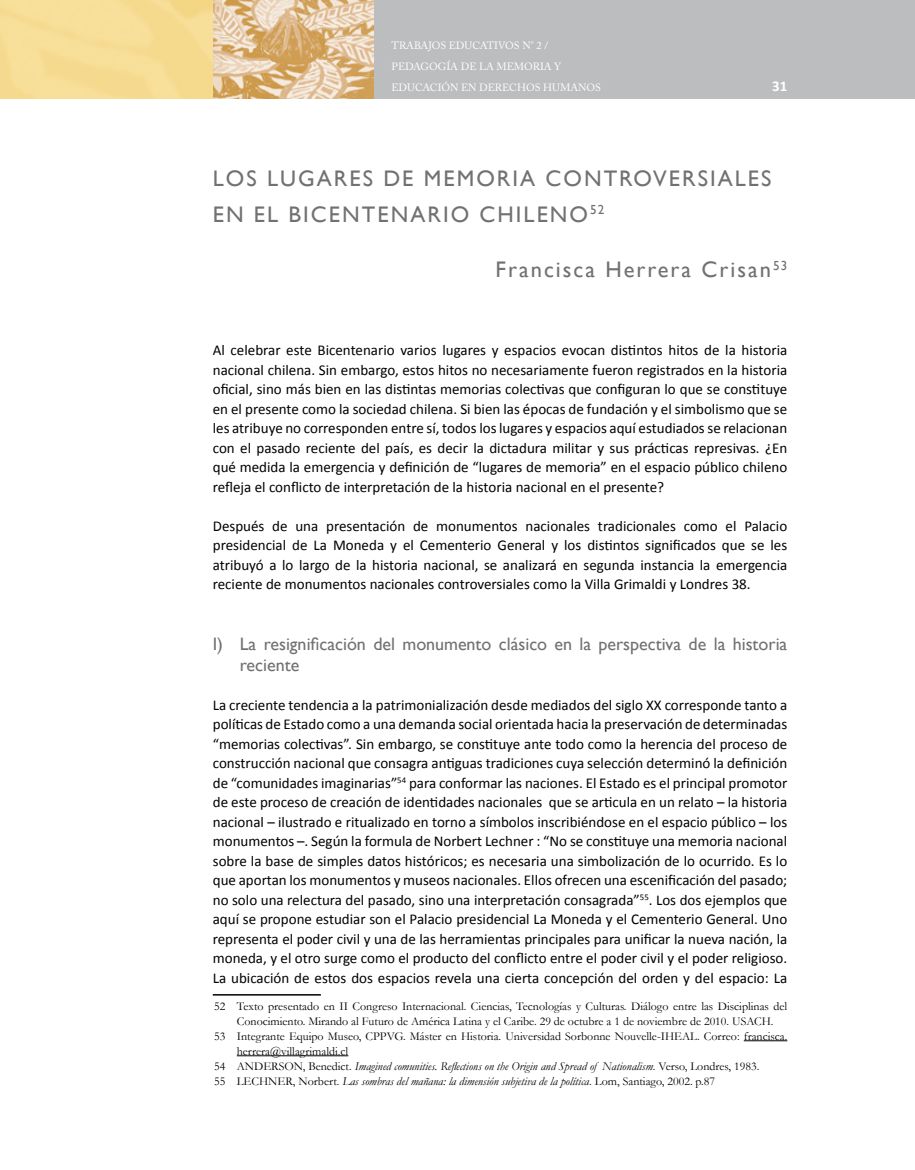
<style>
.page{position:relative;width:915px;height:1170px;background:#fff}
.page>*{position:absolute;margin:0;border:0;box-sizing:border-box;transform-origin:0 0}
.t1{font:22.5px/36px "Gill Sans";letter-spacing:.09em;color:#707172}
.t2{font:18px/21px "Gill Sans";color:#707172}
.t3{font:15px/19.5px "Calibri";color:#000;text-align:justify}
.t4{font:700 15px "Calibri";color:#fff}
.t5{font:12px "Garamond";color:#000}
.t6{font:italic 12px "Garamond";color:#000}
.t7{font:10.5px/21px "Adobe Caslon Pro";color:#fff}
.s1{font-style:normal}
</style>
<div class="page">
<div style="left:372px;top:0;width:542px;height:98px;background:#bbbdbe"></div>
<img style="left:221px;top:0;width:152px;height:98px">
<img style="left:0;top:0;width:221px;height:99px">
<hr style="left:213px;top:994px;width:108px;height:1px;background:#000">
<hr style="left:743px;top:1040px;width:44px;height:1px;background:#000">
<hr style="left:237px;top:1055px;width:111px;height:1px;background:#000">
<p class="t7" style="left:391px;top:34px;width:211px">TRABAJOS EDUCATIVOS N° 2 /<br>PEDAGOGÍA DE LA MEMORIA Y<br>EDUCACIÓN EN DERECHOS HUMANOS</p>
<p class="t4" style="left:771px;top:77px;width:17px">31</p>
<h1 class="t1" style="left:213px;top:160px;width:560px">LOS LUGARES DE MEMORIA CONTROVERSIALES<br>EN EL BICENTENARIO CHILENO<sup>52</sup></h1>
<h1 class="t1" style="left:495px;top:251px;width:293px">Francisca Herrera Crisan<sup>53</sup></h1>
<p class="t3" style="left:213px;top:340px;width:576px">Al celebrar este Bicentenario varios lugares y espacios evocan distintos hitos de la historia nacional chilena. Sin embargo, estos hitos no necesariamente fueron registrados en la historia oficial, sino más bien en las distintas memorias colectivas que configuran lo que se constituye en el presente como la sociedad chilena. Si bien las épocas de fundación y el simbolismo que se les atribuye no corresponden entre sí, todos los lugares y espacios aquí estudiados se relacionan con el pasado reciente del país, es decir la dictadura militar y sus prácticas represivas. ¿En qué medida la emergencia y definición de “lugares de memoria” en el espacio público chileno refleja el conflicto de interpretación de la historia nacional en el presente?</p>
<p class="t3" style="left:213px;top:516px;width:576px">Después de una presentación de monumentos nacionales tradicionales como el Palacio presidencial de La Moneda y el Cementerio General y los distintos significados que se les atribuyó a lo largo de la historia nacional, se analizará en segunda instancia la emergencia reciente de monumentos nacionales controversiales como la Villa Grimaldi y Londres 38.</p>
<p class="t2" style="left:240px;top:632px;width:549px;text-indent:-27px">I) La resignificación del monumento clásico en la perspectiva de la historia reciente</p>
<p class="t3" style="left:213px;top:694px;width:576px">La creciente tendencia a la patrimonialización desde mediados del siglo XX corresponde tanto a políticas de Estado como a una demanda social orientada hacia la preservación de determinadas “memorias colectivas”. Sin embargo, se constituye ante todo como la herencia del proceso de construcción nacional que consagra antiguas tradiciones cuya selección determinó la definición de “comunidades imaginarias”<sup>54</sup> para conformar las naciones. El Estado es el principal promotor de este proceso de creación de identidades nacionales que se articula en un relato – la historia nacional – ilustrado e ritualizado en torno a símbolos inscribiéndose en el espacio público – los monumentos –. Según la formula de Norbert Lechner : “No se constituye una memoria nacional sobre la base de simples datos históricos; es necesaria una simbolización de lo ocurrido. Es lo que aportan los monumentos y museos nacionales. Ellos ofrecen una escenificación del pasado; no solo una relectura del pasado, sino una interpretación consagrada”<sup>55</sup>. Los dos ejemplos que aquí se propone estudiar son el Palacio presidencial La Moneda y el Cementerio General. Uno representa el poder civil y una de las herramientas principales para unificar la nueva nación, la moneda, y el otro surge como el producto del conflicto entre el poder civil y el poder religioso.<br>La ubicación de estos dos espacios revela una cierta concepción del orden y del espacio: La</p>
<p class="t5" style="left:214px;top:998px;width:574px">52 Texto presentado en II Congreso Internacional. Ciencias, Tecnologías y Culturas. Diálogo entre las Disciplinas del</p>
<p class="t5" style="left:237px;top:1013px;width:538px">Conocimiento. Mirando al Futuro de América Latina y el Caribe. 29 de octubre a 1 de noviembre de 2010. USACH.</p>
<p class="t5" style="left:214px;top:1028px;width:574px">53 Integrante Equipo Museo, CPPVG. Máster en Historia. Universidad Sorbonne Nouvelle-IHEAL. Correo: francisca.</p>
<p class="t5" style="left:237px;top:1043px;width:113px">herrera@villagrimaldi.cl</p>
<p class="t6" style="left:214px;top:1058px;width:546px"><span class="s1">54 ANDERSON, Benedict.</span> Imagined comunities. Reflections on the Origin and Spread of Nationalism<span class="s1">. Verso, Londres, 1983.</span></p>
<p class="t6" style="left:214px;top:1073px;width:502px"><span class="s1">55 LECHNER, Norbert.</span> Las sombras del mañana: la dimensión subjetiva de la política<span class="s1">. Lom, Santiago, 2002. p.87</span></p>
</div>
